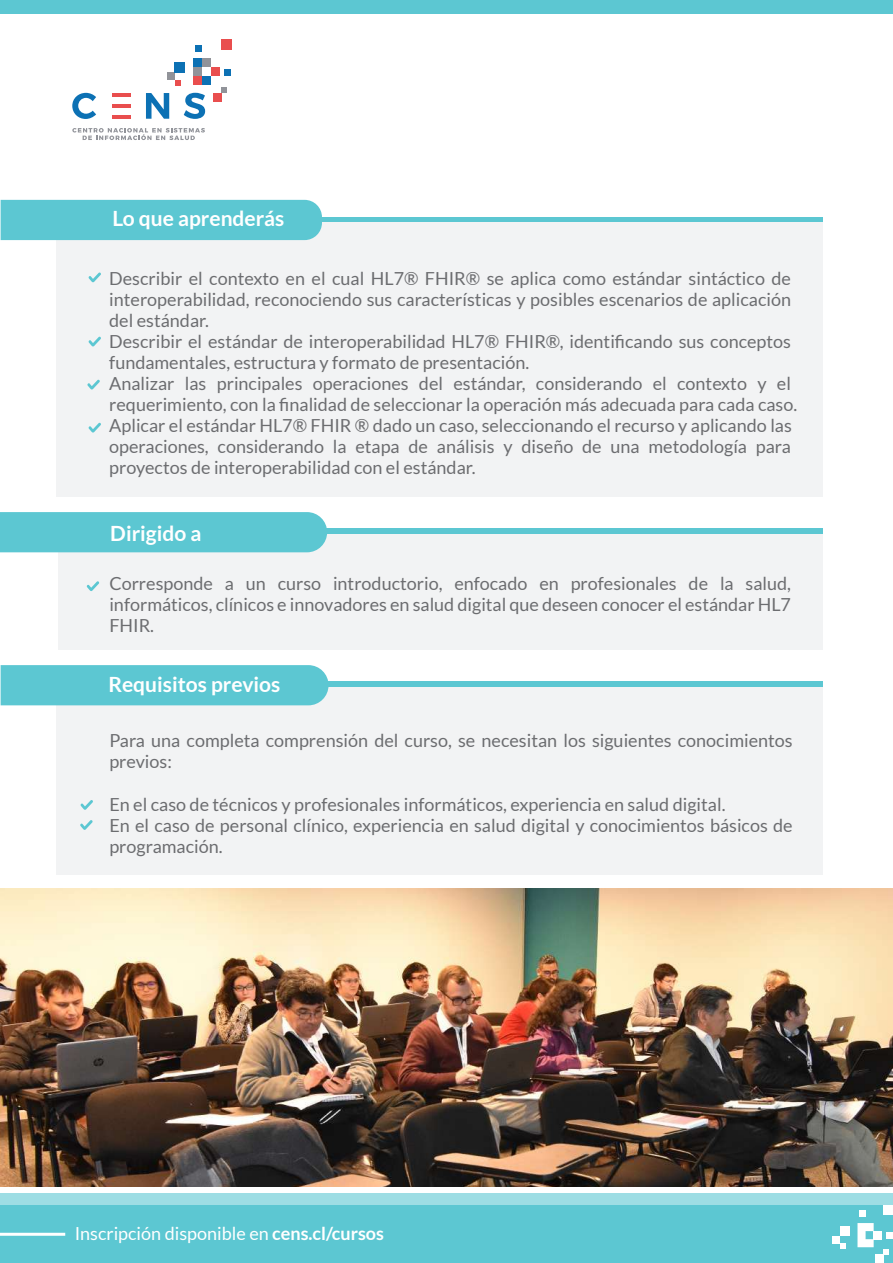
<style>
.page{position:relative;width:893px;height:1263px;background:#fff}
.page>*{position:absolute;margin:0;border:0;box-sizing:border-box;transform-origin:0 0}
.t1{font:700 21px "Lato";color:#fff}
.t2{font:18px/21px "Lato";color:#6c6d70}
.t3{font:18px "Lato";color:#fff}
.s1{font-weight:700}
</style>
<div class="page">
<div style="left:56px;top:682px;width:767px;height:193px;background:#f2f3f4"></div>
<div style="left:56px;top:682px;width:767px;height:5px;background:#5cc7d2"></div>
<div style="left:58px;top:529px;width:765px;height:121px;background:#f2f3f4"></div>
<div style="left:58px;top:529px;width:765px;height:5px;background:#5cc7d2"></div>
<div style="left:56px;top:220px;width:767px;height:276px;background:#f2f3f4"></div>
<svg style="left:88px;top:272px;width:13px;height:10px"></svg>
<svg style="left:88px;top:336px;width:13px;height:11px"></svg>
<hr style="left:73px;top:218px;width:750px;height:4px;background:#5cc7d2">
<div style="left:1px;top:200px;width:321px;height:40px;background:#5cc7d2"></div>
<svg style="left:221px;top:87px;width:6px;height:6px"></svg>
<div style="left:195px;top:45px;width:7px;height:7px;background:#0c71b4"></div>
<div style="left:224px;top:69px;width:7px;height:7px;background:#0c71b4"></div>
<div style="left:193px;top:58px;width:9px;height:9px;background:#0c71b4"></div>
<div style="left:202px;top:58px;width:9px;height:9px;background:#919399"></div>
<div style="left:193px;top:76px;width:9px;height:8px;background:#e94e4e"></div>
<div style="left:202px;top:76px;width:9px;height:8px;background:#0c71b4"></div>
<div style="left:211px;top:67px;width:8px;height:9px;background:#e94e4e"></div>
<div style="left:167px;top:72px;width:7px;height:8px;background:#919399"></div>
<div style="left:174px;top:62px;width:11px;height:10px;background:#0c71b4"></div>
<div style="left:221px;top:40px;width:10px;height:10px;background:#e94e4e"></div>
<svg style="left:72px;top:93px;width:24px;height:26px"></svg>
<svg style="left:146px;top:93px;width:23px;height:26px"></svg>
<svg style="left:184px;top:93px;width:21px;height:26px"></svg>
<hr style="left:112px;top:93px;width:19px;height:4px;background:#e94e4e">
<hr style="left:112px;top:104px;width:19px;height:4px;background:#e94e4e">
<hr style="left:112px;top:115px;width:19px;height:4px;background:#e94e4e">
<svg style="left:72px;top:128px;width:133px;height:12px"></svg>
<div style="left:193px;top:67px;width:9px;height:9px;background:#919399"></div>
<svg style="left:175px;top:80px;width:6px;height:6px"></svg>
<div style="left:213px;top:93px;width:8px;height:8px;background:#e94e4e"></div>
<div style="left:0;top:0;width:893px;height:14px;background:#5cc7d2"></div>
<svg style="left:87px;top:379px;width:13px;height:11px"></svg>
<div style="left:0;top:1193px;width:893px;height:55px;background:#9ddde4"></div>
<div style="left:0;top:1205px;width:893px;height:58px;background:#5cc7d2"></div>
<hr style="left:0;top:1233px;width:65px;height:3px;background:#fff">
<svg style="left:884px;top:1250px;width:5px;height:5px"></svg>
<div style="left:859px;top:1210px;width:6px;height:7px;background:#fff"></div>
<div style="left:886px;top:1232px;width:7px;height:7px;background:#fff"></div>
<div style="left:874px;top:1231px;width:8px;height:8px;background:#fff"></div>
<div style="left:833px;top:1236px;width:7px;height:7px;background:#fff"></div>
<div style="left:840px;top:1226px;width:9px;height:10px;background:#fff"></div>
<div style="left:883px;top:1205px;width:10px;height:10px;background:#fff"></div>
<svg style="left:857px;top:1223px;width:17px;height:24px"></svg>
<svg style="left:840px;top:1243px;width:6px;height:6px"></svg>
<div style="left:876px;top:1255px;width:8px;height:8px;background:#fff"></div>
<svg style="left:86px;top:581px;width:14px;height:10px"></svg>
<svg style="left:80px;top:820px;width:13px;height:10px"></svg>
<svg style="left:88px;top:422px;width:13px;height:11px"></svg>
<img style="left:0;top:888px;width:893px;height:298px">
<div style="left:0;top:512px;width:327px;height:40px;background:#5cc7d2"></div>
<div style="left:1px;top:665px;width:328px;height:40px;background:#5cc7d2"></div>
<svg style="left:80px;top:800px;width:13px;height:10px"></svg>
<p class="t1" style="left:112px;top:207px;width:173px">Lo que aprenderás</p>
<p class="t2" style="left:109px;top:268px;width:689px">Describir el contexto en el cual HL7® FHIR® se aplica como estándar sintáctico de interoperabilidad, reconociendo sus características y posibles escenarios de aplicación del estándar.<br>Describir el estándar de interoperabilidad HL7® FHIR®, identificando sus conceptos fundamentales, estructura y formato de presentación.<br>Analizar las principales operaciones del estándar, considerando el contexto y el requerimiento, con la finalidad de seleccionar la operación más adecuada para cada caso.<br>Aplicar el estándar HL7® FHIR ® dado un caso, seleccionando el recurso y aplicando las operaciones, considerando la etapa de análisis y diseño de una metodología para proyectos de interoperabilidad con el estándar.</p>
<p class="t1" style="left:110px;top:521px;width:93px">Dirigido a</p>
<p class="t2" style="left:109px;top:573px;width:683px;text-align:justify">Corresponde a un curso introductorio, enfocado en profesionales de la salud, informáticos, clínicos e innovadores en salud digital que deseen conocer el estándar HL7<br>FHIR.</p>
<p class="t1" style="left:108px;top:673px;width:174px">Requisitos previos</p>
<p class="t2" style="left:109px;top:729px;width:685px">Para una completa comprensión del curso, se necesitan los siguientes conocimientos previos:</p>
<p class="t2" style="left:109px;top:794px;width:685px">En el caso de técnicos y profesionales informáticos, experiencia en salud digital.<br>En el caso de personal clínico, experiencia en salud digital y conocimientos básicos de programación.</p>
<p class="t3" style="left:75px;top:1223px;width:311px">Inscripción disponible en <span class="s1">cens.cl/cursos</span></p>
</div>
